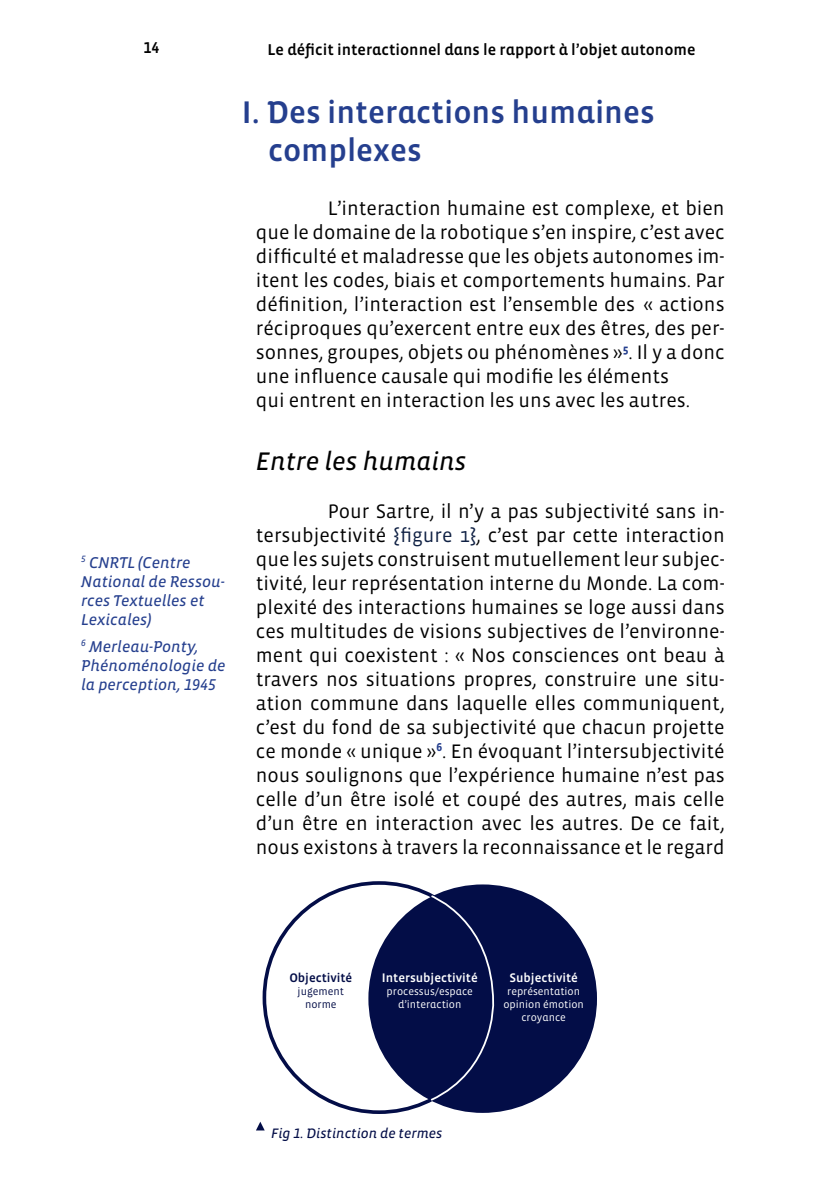
<style>
.page{position:relative;width:840px;height:1191px;background:#fff}
.page>*{position:absolute;margin:0;border:0;box-sizing:border-box;transform-origin:0 0}
.t1{font:32px/38.4px "Vista Sans Alt Med";color:#253f8e}
.t2{font:26px "Vista Sans Alt Reg Ita";color:#000}
.t3{font:20px/24px "Vista Sans";color:#000}
.t4{font:16px/19.2px "Vista Sans Alt Reg Ita";color:#253f8e}
.t5{font:16px "Vista Sans Alt Med";color:#000}
.t6{font:14px "Vista Sans Alt Reg Ita";color:#030d47}
.t7{font:12.6px "Vista Sans Alt Med";color:#fff}
.t8{font:12.6px "Vista Sans Alt Med";color:#030d47}
.t9{font:10.8px/13px "Vista Sans Alt";color:#fff;text-align:center}
.t10{font:10.8px/13px "Vista Sans Alt";color:#030d47;text-align:center}
.s1{color:#102144}
</style>
<div class="page">
<svg style="left:256px;top:1121px;width:8px;height:9px"></svg>
<div style="left:368px;top:884px;width:228px;height:228px;background:#030d47;border-radius:50%"></div>
<svg style="left:428px;top:894px;width:66px;height:208px"></svg>
<p class="t5" style="left:143px;top:40px;width:17px">14</p>
<p class="t5" style="left:267px;top:42px;width:429px">Le déficit interactionnel dans le rapport à l’objet autonome</p>
<h1 class="t1" style="left:268px;top:93px;width:388px;text-indent:-26px">I. Des interactions humaines complexes</h1>
<p class="t4" style="left:81px;top:553px;width:145px"><sup>5</sup> CNRTL (Centre<br>National de Ressou&shy;rces Textuelles et<br>Lexicales)</p>
<p class="t4" style="left:81px;top:637px;width:146px"><sup>6</sup> Merleau-Ponty,<br>Phénoménologie de la perception, 1945</p>
<p class="t3" style="left:256px;top:197px;width:470px;text-indent:72px">L’interaction humaine est complexe, et bien que le domaine de la robotique s’en inspire, c’est avec difficulté et maladresse que les objets autonomes im&shy;itent les codes, biais et comportements humains. Par définition, l’interaction est l’ensemble des « actions réciproques qu’exercent entre eux des êtres, des per&shy;sonnes, groupes, objets ou phénomènes »<sup>5</sup>. Il y a donc une influence causale qui modifie les éléments<br>qui entrent en interaction les uns avec les autres.</p>
<h2 class="t2" style="left:256px;top:448px;width:212px">Entre les humains</h2>
<p class="t3" style="left:256px;top:499px;width:470px;text-align:justify;text-indent:72px">Pour Sartre, il n’y a pas subjectivité sans in&shy;tersubjectivité <span class="s1">{figure 1}</span>, c’est par cette interaction que les sujets construisent mutuellement leur subjec&shy;tivité, leur représentation interne du Monde. La com&shy;plexité des interactions humaines se loge aussi dans ces multitudes de visions subjectives de l’environne&shy;ment qui coexistent : « Nos consciences ont beau à travers nos situations propres, construire une situ&shy;ation commune dans laquelle elles communiquent, c’est du fond de sa subjectivité que chacun projette ce monde « unique »<sup>6</sup>. En évoquant l’intersubjectivité nous soulignons que l’expérience humaine n’est pas celle d’un être isolé et coupé des autres, mais celle d’un être en interaction avec les autres. De ce fait, nous existons à travers la reconnaissance et le regard</p>
<p class="t8" style="left:289px;top:971px;width:64px">Objectivité</p>
<p class="t10" style="left:297px;top:985px;width:48px">jugement norme</p>
<p class="t7" style="left:381px;top:971px;width:97px">Intersubjectivité</p>
<p class="t9" style="left:386px;top:985px;width:88px">processus/espace d’interaction</p>
<p class="t7" style="left:509px;top:971px;width:70px">Subjectivité</p>
<p class="t9" style="left:503px;top:985px;width:82px">représentation opinion émotion croyance</p>
<p class="t6" style="left:271px;top:1126px;width:172px">Fig 1. Distinction de termes</p>
</div>
